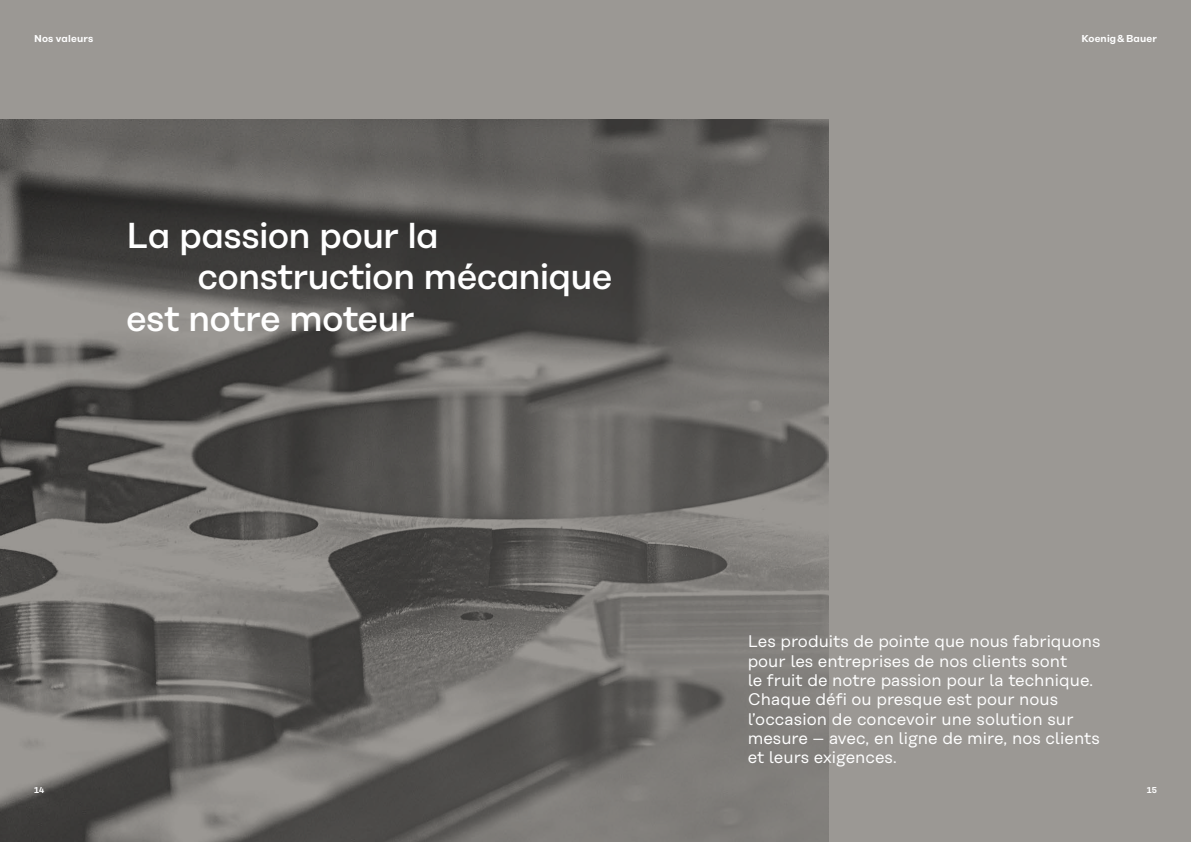
<style>
.page{position:relative;width:1191px;height:842px;background:#9b9894}
.page>*{position:absolute;margin:0;border:0;box-sizing:border-box;transform-origin:0 0}
.t1{font:500 36px "Koenig&Bauer Type Headline";letter-spacing:-.02em;color:#fff}
.t2{font:16.8px/19.3px "Koenig&Bauer Type Text";color:#fff}
.t3{font:600 10px "Koenig&Bauer Type Headline";letter-spacing:.015em;color:#fff}
.t4{font:600 8.5px "Koenig&Bauer Type Headline";color:#fff}
</style>
<div class="page">
<img style="left:0;top:119px;width:828px;height:723px">
<p class="t3" style="left:34px;top:33px;width:61px">Nos valeurs</p>
<h1 class="t1" style="left:126px;top:214px;width:314px">La passion pour la</h1>
<h1 class="t1" style="left:197px;top:256px;width:417px">construction mécanique</h1>
<h1 class="t1" style="left:126px;top:297px;width:290px">est notre moteur</h1>
<p class="t3" style="left:1081px;top:33px;width:77px">Koenig &amp; Bauer</p>
<p class="t2" style="left:747px;top:632px;width:354px">Les produits de pointe que nous fabriquons pour les entreprises de nos clients sont<br>le fruit de notre passion pour la technique.<br>Chaque défi ou presque est pour nous l’occasion de concevoir une solution sur mesure – avec, en ligne de mire, nos clients et leurs exigences.</p>
<p class="t4" style="left:34px;top:785px;width:12px">14</p>
<p class="t4" style="left:1146px;top:785px;width:12px">15</p>
</div>
